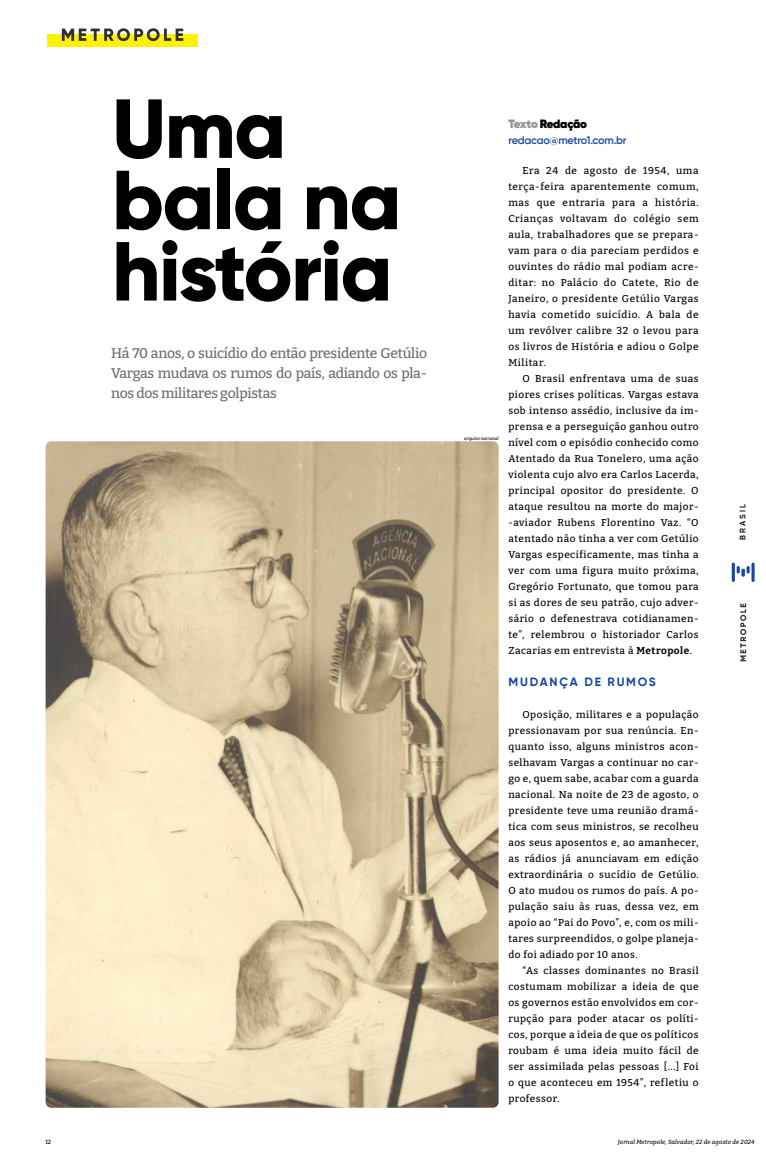
<style>
.page{position:relative;width:766px;height:1163px;background:#fff}
.page>*{position:absolute;margin:0;border:0;box-sizing:border-box;transform-origin:0 0}
.t1{font:800 83.5px/71.3px "Gilroy";letter-spacing:-.02em;color:#000}
.t2{font:500 14px/20px "Bitter";letter-spacing:-.02em;color:#6d6e71;text-align:justify}
.t3{font:700 12px "Gilroy";letter-spacing:.15em;color:#17479e}
.t4{font:800 12px "Gilroy";letter-spacing:-.025em;color:#000}
.t5{font:600 11px "Gilroy";letter-spacing:-.02em;color:#17479e}
.t6{font:500 10px/16px "Bitter";letter-spacing:.05em;color:#000;text-align:justify}
.t7{font:600 8px "Gilroy";letter-spacing:.26em;color:#000}
.t8{font:italic 500 6px "Bitter";letter-spacing:.02em;color:#000}
.t9{font:500 6px "Bitter";color:#000}
.t10{font:italic 500 4.5px "Bitter";color:#000}
.s1{color:#939598}
.s2{font-weight:700}
</style>
<div class="page">
<img style="left:46px;top:441px;width:452px;height:666px">
<div style="left:47px;top:34px;width:150px;height:12px;background:#fff200"></div>
<svg style="left:62px;top:28px;width:121px;height:13px"></svg>
<svg style="left:740px;top:603px;width:6px;height:58px"></svg>
<hr style="left:731px;top:562px;width:3px;height:20px;background:#17479e;border-radius:2px">
<hr style="left:751px;top:562px;width:3px;height:20px;background:#17479e;border-radius:2px">
<svg style="left:736px;top:566px;width:13px;height:10px"></svg>
<h1 class="t1" style="left:112px;top:92px;width:291px">Uma bala na história</h1>
<h2 class="t2" style="left:111px;top:342px;width:317px">Há 70 anos, o suicídio do então presidente Getúlio Vargas mudava os rumos do país, adiando os pla&shy;nos dos militares golpistas</h2>
<p class="t10" style="left:464px;top:436px;width:36px">arquivo nacional</p>
<p class="t4" style="left:508px;top:116px;width:80px"><span class="s1">Texto</span> Redação</p>
<p class="t5" style="left:508px;top:133px;width:120px">redacao@metro1.com.br</p>
<p class="t6" style="left:508px;top:162px;width:192px;text-indent:14px">Era 24 de agosto de 1954, uma terça-feira aparentemente comum, mas que entraria para a história.<br>Crianças voltavam do colégio sem aula, trabalhadores que se prepara&shy;vam para o dia pareciam perdidos e ouvintes do rádio mal podiam acre&shy;ditar: no Palácio do Catete, Rio de Janeiro, o presidente Getúlio Vargas havia cometido suicídio. A bala de um revólver calibre 32 o levou para os livros de História e adiou o Golpe Militar.</p>
<p class="t6" style="left:508px;top:370px;width:192px;text-indent:14px">O Brasil enfrentava uma de suas piores crises políticas. Vargas estava sob intenso assédio, inclusive da im&shy;prensa e a perseguição ganhou outro nível com o episódio conhecido como Atentado da Rua Tonelero, uma ação violenta cujo alvo era Carlos Lacerda, principal opositor do presidente. O ataque resultou na morte do major--aviador Rubens Florentino Vaz. “O atentado não tinha a ver com Getúlio Vargas especificamente, mas tinha a ver com uma figura muito próxima, Gregório Fortunato, que tomou para si as dores de seu patrão, cujo adver&shy;sário o defenestrava cotidianamen&shy;te”, relembrou o historiador Carlos Zacarias em entrevista à <span class="s2">Metropole</span>.</p>
<p class="t3" style="left:508px;top:674px;width:149px">MUDANÇA DE RUMOS</p>
<p class="t6" style="left:508px;top:706px;width:192px;text-indent:14px">Oposição, militares e a população pressionavam por sua renúncia. En&shy;quanto isso, alguns ministros acon&shy;selhavam Vargas a continuar no car&shy;go e, quem sabe, acabar com a guarda nacional. Na noite de 23 de agosto, o presidente teve uma reunião dramá&shy;tica com seus ministros, se recolheu aos seus aposentos e, ao amanhecer, as rádios já anunciavam em edição extraordinária o sucídio de Getúlio.<br>O ato mudou os rumos do país. A po&shy;pulação saiu às ruas, dessa vez, em apoio ao “Pai do Povo”, e, com os mili&shy;tares surpreendidos, o golpe planeja&shy;do foi adiado por 10 anos.</p>
<p class="t6" style="left:508px;top:962px;width:192px;text-indent:14px">“As classes dominantes no Brasil costumam mobilizar a ideia de que os governos estão envolvidos em cor&shy;rupção para poder atacar os políti&shy;cos, porque a ideia de que os políticos roubam é uma ideia muito fácil de ser assimilada pelas pessoas [...] Foi o que aconteceu em 1954”, refletiu o professor.</p>
<p class="t7" style="left:737px;top:540px;width:37px;rotate:-90deg">BRASIL</p>
<p class="t9" style="left:45px;top:1137px;width:7px">12</p>
<p class="t8" style="left:617px;top:1137px;width:138px">Jornal Metropole, Salvador, 22 de agosto de 2024</p>
</div>
